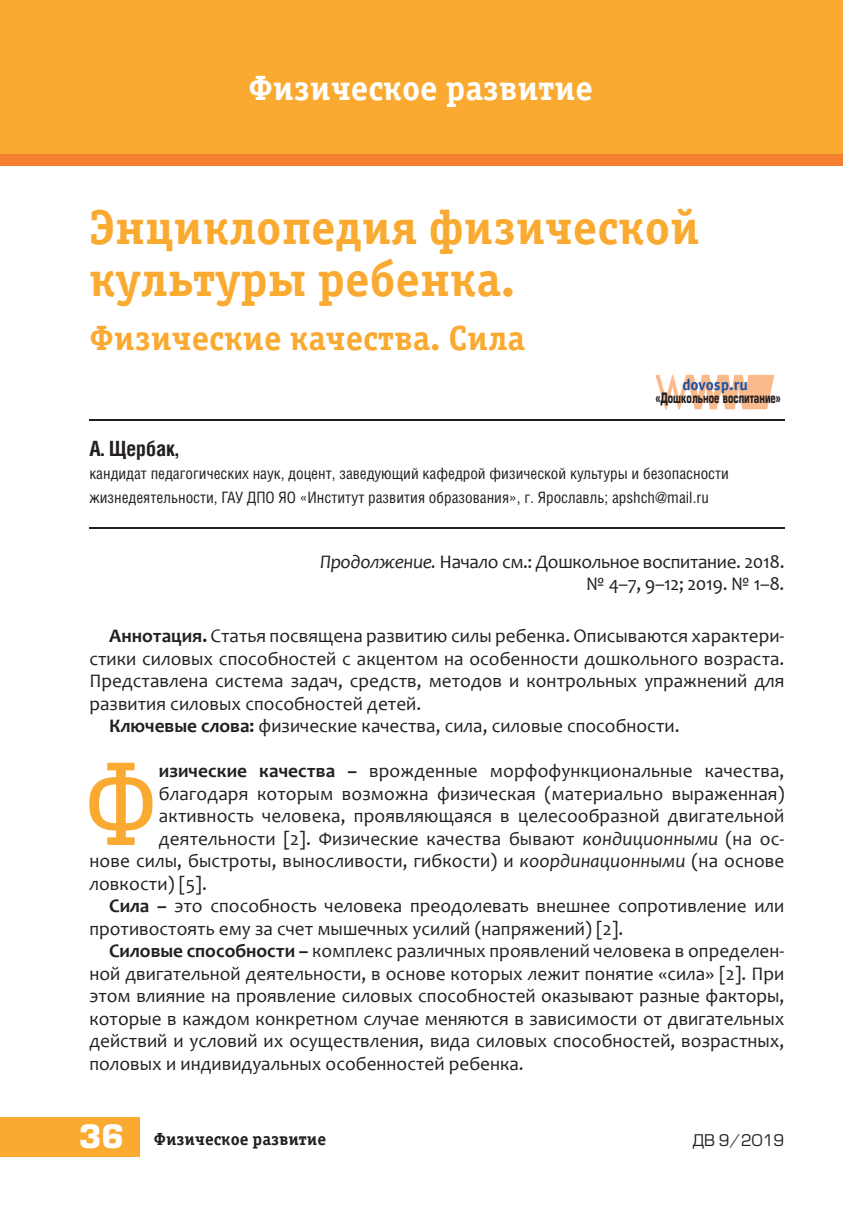
<style>
.page{position:relative;width:844px;height:1216px;background:#fff}
.page>*{position:absolute;margin:0;border:0;box-sizing:border-box;transform-origin:0 0}
.t1{font:117.77px "Officina Serif Book ITC";color:#faaa31}
.t2{font:49px/52.5px "Officina Serif Bold ITC";color:#faaa31}
.t3{font:35px "Officina Serif Bold ITC";color:#faaa31}
.t4{font:35px "Officina Serif Bold ITC";color:#fff}
.t5{font:700 21px "Helios Cond";color:#231f20}
.t6{font:19.25px "Candara";color:#231f20}
.t7{font:19.25px/22.4px "Candara";letter-spacing:-.02em;color:#231f20;text-align:right}
.t8{font:17.5px "Officina Serif Bold ITC";color:#231f20}
.t9{font:15.75px/23.6px "Helios Cond";color:#231f20}
.t10{font:15.75px "Officina Sans Bold ITC";color:#1a50a3}
.t11{font:15.75px "Europe";color:#231f20}
.t12{font:700 14px "Europe";color:#231f20;scale:.65 1}
.s1{font-style:italic}
.s2{font-weight:700}
.s3{font-family:"Europe";font-weight:700;font-size:31.5px;color:#fff}
</style>
<div class="page">
<div style="left:0;top:1116px;width:139px;height:40px;background:#faaa31"></div>
<div style="left:0;top:141px;width:842px;height:25px;background:#f47f2f"></div>
<div style="left:0;top:0;width:842px;height:154px;background:#faaa31"></div>
<hr style="left:89px;top:419px;width:695px;height:2px;background:#231f20">
<hr style="left:89px;top:527px;width:695px;height:2px;background:#231f20">
<svg style="left:655px;top:375px;width:119px;height:34px"></svg>
<h3 class="t4" style="left:248px;top:66px;width:346px">Физическое развитие</h3>
<h2 class="t2" style="left:89px;top:200px;width:611px">Энциклопедия физической культуры ребенка.</h2>
<h3 class="t3" style="left:89px;top:316px;width:437px">Физические качества. Сила</h3>
<p class="t10" style="left:682px;top:375px;width:67px">dovosp.ru</p>
<p class="t12" style="left:655px;top:390px;width:195px">«Дошкольное воспитание»</p>
<p class="t5" style="left:89px;top:435px;width:91px">А. Щербак,</p>
<p class="t9" style="left:89px;top:461px;width:641px">кандидат педагогических наук, доцент, заведующий кафедрой физической культуры и безопасности жизнедеятельности, ГАУ ДПО ЯО «Институт развития образования», г. Ярославль; apshch@mail.ru</p>
<p class="t7" style="left:320px;top:550px;width:466px"><span class="s1">Продолжение.</span> Начало см.: Дошкольное воспитание. 2018. № 4–7, 9–12; 2019. № 1–8.</p>
<p class="t6" style="left:109px;top:624px;width:676px"><span class="s2">Аннотация</span> Статья посвящена развитию силы ребенка. Описываются характери-</p>
<p class="t6" style="left:89px;top:646px;width:696px">стики силовых способностей с акцентом на особенности дошкольного возраста.</p>
<p class="t6" style="left:89px;top:669px;width:696px">Представлена система задач, средств, методов и контрольных упражнений для</p>
<p class="t6" style="left:89px;top:691px;width:333px">развития силовых способностей детей.</p>
<p class="t6" style="left:109px;top:714px;width:571px"><span class="s2">Ключевые слова:</span> физические качества, сила, силовые способности.</p>
<h1 class="t1" style="left:83px;top:737px;width:76px">Ф</h1>
<p class="t6" style="left:159px;top:759px;width:626px"><span class="s2">изические качества –</span> врожденные морфофункциональные качества,</p>
<p class="t6" style="left:159px;top:781px;width:627px">благодаря которым возможна физическая (материально выраженная)</p>
<p class="t6" style="left:159px;top:804px;width:626px">активность человека, проявляющаяся в целесообразной двигательной</p>
<p class="t6" style="left:159px;top:826px;width:626px">деятельности [2]. Физические качества бывают <span class="s1">кондиционными</span> (на ос-</p>
<p class="t6" style="left:89px;top:849px;width:696px">нове силы, быстроты, выносливости, гибкости) и <span class="s1">координационными</span> (на основе</p>
<p class="t6" style="left:89px;top:871px;width:119px">ловкости) [5].</p>
<p class="t6" style="left:109px;top:894px;width:676px"><span class="s2">Сила –</span> это способность человека преодолевать внешнее сопротивление или</p>
<p class="t6" style="left:89px;top:916px;width:535px">противостоять ему за счет мышечных усилий (напряжений) [2].</p>
<p class="t6" style="left:109px;top:939px;width:676px"><span class="s2">Силовые способности –</span> комплекс различных проявлений человека в определен-</p>
<p class="t6" style="left:89px;top:961px;width:696px">ной двигательной деятельности, в основе которых лежит понятие «сила» [2]. При</p>
<p class="t6" style="left:89px;top:984px;width:696px">этом влияние на проявление силовых способностей оказывают разные факторы,</p>
<p class="t6" style="left:89px;top:1006px;width:696px">которые в каждом конкретном случае меняются в зависимости от двигательных</p>
<p class="t6" style="left:89px;top:1029px;width:696px">действий и условий их осуществления, вида силовых способностей, возрастных,</p>
<p class="t6" style="left:89px;top:1051px;width:436px">половых и индивиду альных особенностей ребенка.</p>
<p class="t8" style="left:79px;top:1128px;width:249px"><span class="s3">36</span> Физическое развитие</p>
<p class="t11" style="left:692px;top:1131px;width:93px">ДВ 9/2019</p>
</div>
